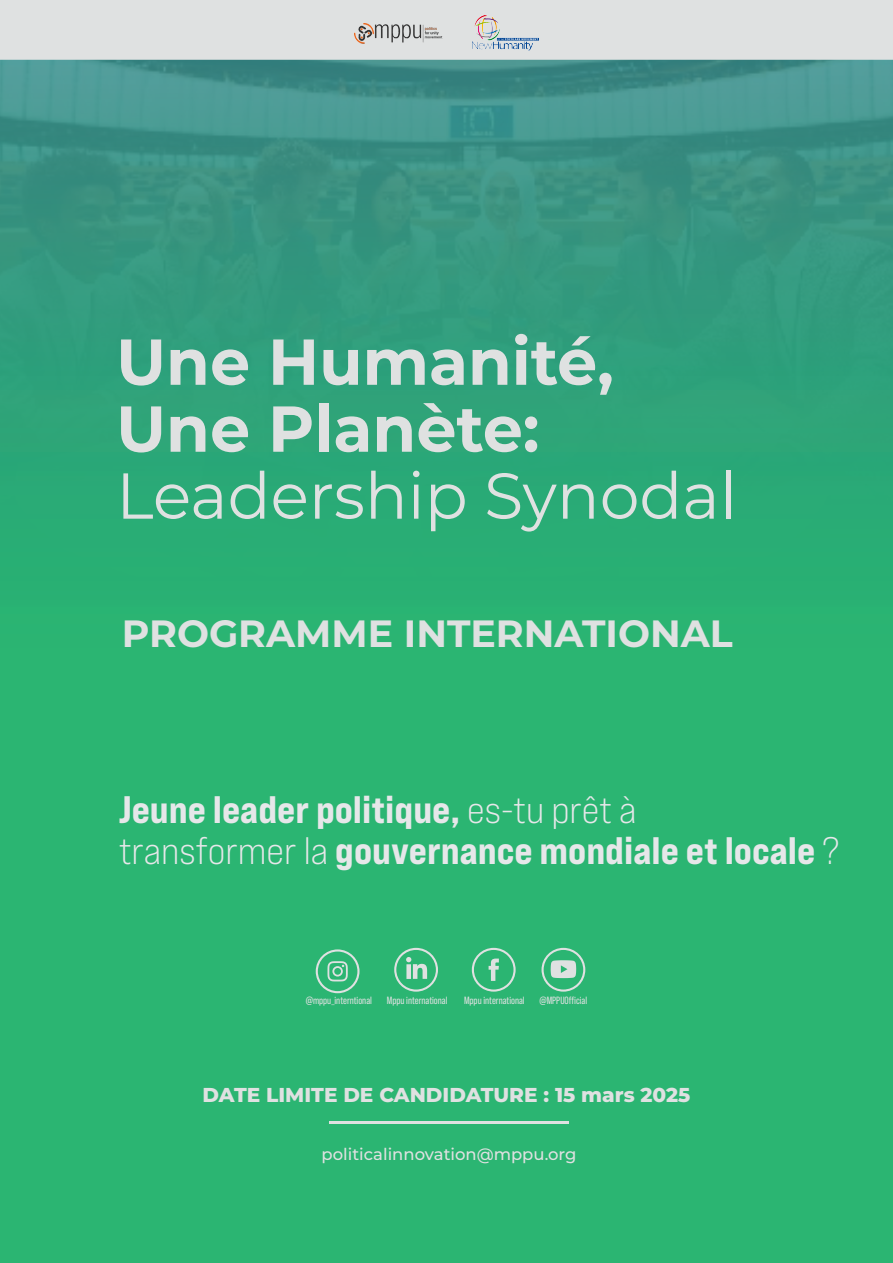
<style>
.page{position:relative;width:893px;height:1263px;background:#fff}
.page>*{position:absolute;margin:0;border:0;box-sizing:border-box;transform-origin:0 0}
.t1{font:700 64.8px/66.9px "Montserrat";color:#dfe1e1}
.t2{font:64.8px "Montserrat";color:#dfe1e1}
.t3{font:38.25px/41.2px "Bebas Neue Pro Exp Eb";color:#e6e7e9}
.t4{font:700 37.95px "Montserrat";color:#dfe1e1}
.t5{font:800 20.1px "Montserrat";color:#dfe1e1}
.t6{font:500 16.5px "Montserrat";color:#dfe1e1}
.t7{font:10.5px "Bebas Neue Pro";color:#dfe1e1}
.s1{font-family:"Bebas Neue Pro Exp Bk"}
</style>
<div class="page">
<div style="left:0;top:608px;width:893px;height:655px;background:#2bb572"></div>
<svg style="left:0;top:60px;width:893px;height:548px;background:#339e7d"></svg>
<div style="left:0;top:0;width:893px;height:60px;background:#dfe1e1"></div>
<hr style="left:329px;top:1121px;width:240px;height:3px;background:#dfe1e1">
<img style="left:473px;top:15px;width:65px;height:36px">
<img style="left:354px;top:23px;width:93px;height:20px">
<svg style="left:472px;top:948px;width:44px;height:44px"></svg>
<svg style="left:316px;top:949px;width:44px;height:44px"></svg>
<svg style="left:394px;top:948px;width:44px;height:44px"></svg>
<svg style="left:541px;top:948px;width:44px;height:44px"></svg>
<h1 class="t1" style="left:116px;top:325px;width:499px">Une Humanité,<br>Une Planète:</h1>
<h1 class="t2" style="left:116px;top:451px;width:622px">Leadership Synodal</h1>
<p class="t4" style="left:122px;top:606px;width:612px">PROGRAMME INTERNATIONAL</p>
<p class="t3" style="left:119px;top:788px;width:723px">Jeune leader politique, <span class="s1">es-tu prêt à<br>transformer la</span> gouvernance mondiale et locale <span class="s1">?</span></p>
<p class="t7" style="left:306px;top:995px;width:68px">@mppu_interntional</p>
<p class="t7" style="left:387px;top:995px;width:62px">Mppu international</p>
<p class="t7" style="left:464px;top:995px;width:62px">Mppu international</p>
<p class="t7" style="left:539px;top:995px;width:49px">@MPPUOfficial</p>
<p class="t5" style="left:203px;top:1080px;width:489px">DATE LIMITE DE CANDIDATURE : 15 mars 2025</p>
<p class="t6" style="left:322px;top:1143px;width:256px">politicalinnovation@mppu.org</p>
</div>
